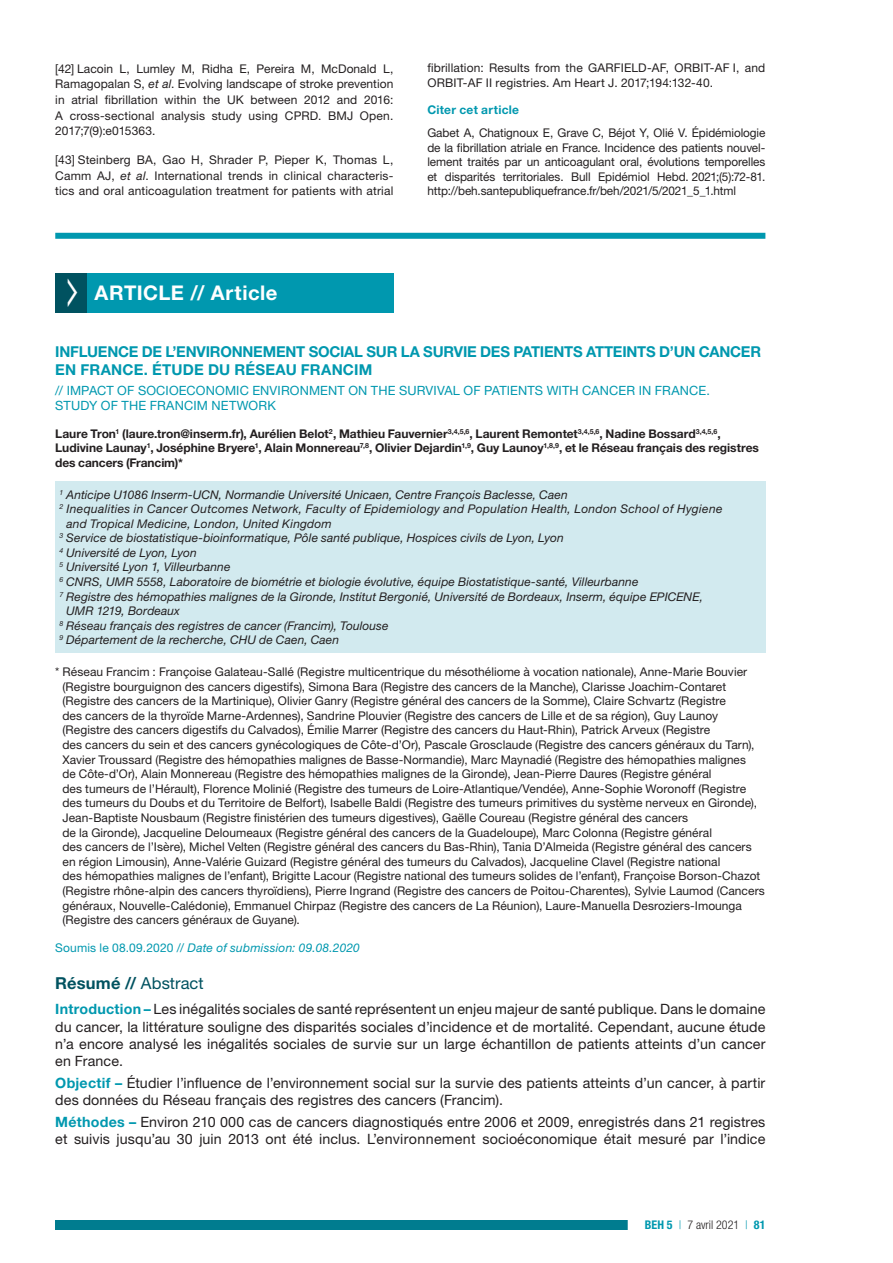
<style>
.page{position:relative;width:893px;height:1263px;background:#fff}
.page>*{position:absolute;margin:0;border:0;box-sizing:border-box;transform-origin:0 0}
.t1{font:700 20.25px "Helvetica Neue LT Std";letter-spacing:.025em;color:#fff}
.t2{font:700 16.5px "Helvetica Neue LT Std";letter-spacing:.01em;color:#005260}
.t3{font:700 15px/18.1px "Helvetica Neue LT Std";letter-spacing:-.015em;color:#0098af}
.t4{font:14.25px/17.2px "Helvetica Neue LT Std";letter-spacing:.005em;color:#231f20}
.t5{font:12.75px/15.5px "Helvetica Neue LT Std";letter-spacing:.01em;color:#0098af}
.t6{font:12px/14.5px "Helvetica Neue LT Std";letter-spacing:.005em;color:#231f20;text-align:justify}
.t7{font:italic 12px "Helvetica Neue LT Std";letter-spacing:.01em;color:#231f20}
.t8{font:700 12px/14.5px "Helvetica Neue LT Std";letter-spacing:-.005em;color:#231f20}
.t9{font:italic 12px "Helvetica Neue LT Std";letter-spacing:.015em;color:#0098af}
.t10{font:300 condensed 12px "Helvetica Neue LT Std";color:#231f20}
.t11{font:700 12px "Helvetica Neue LT Std";letter-spacing:.025em;color:#0098af}
.s1{font-style:italic}
.s2{font-style:normal}
.s3{font-weight:400}
.s4{font-weight:700;color:#0098af}
.s5{color:#0098af}
</style>
<div class="page">
<div style="left:55px;top:1220px;width:596px;height:10px;background:#007c8f"></div>
<div style="left:628px;top:1219px;width:155px;height:12px;background:#fff"></div>
<div style="left:87px;top:273px;width:306px;height:39px;background:#0098af"></div>
<div style="left:55px;top:481px;width:710px;height:172px;background:#d2eaef"></div>
<div style="left:55px;top:233px;width:710px;height:6px;background:#0098af"></div>
<div style="left:55px;top:273px;width:32px;height:40px;background:#005260"></div>
<p class="t6" style="left:55px;top:60px;width:340px;line-height:15.8px">[42] Lacoin L, Lumley M, Ridha E, Pereira M, McDonald L, Ramagopalan S, <span class="s1">et al</span>. Evolving landscape of stroke prevention in atrial fibrillation within the UK between 2012 and 2016:<br>A cross-sectional analysis study using CPRD. BMJ Open.<br>2017;7(9):e015363.</p>
<p class="t6" style="left:55px;top:152px;width:340px;line-height:15.8px">[43] Steinberg BA, Gao H, Shrader P, Pieper K, Thomas L, Camm AJ, <span class="s1">et al</span>. International trends in clinical characteris&shy;tics and oral anticoagulation treatment for patients with atrial</p>
<p class="t6" style="left:427px;top:61px;width:340px">fibrillation: Results from the GARFIELD-AF, ORBIT-AF I, and<br>ORBIT-AF II registries. Am Heart J. 2017;194:132-40.</p>
<p class="t11" style="left:427px;top:102px;width:93px">Citer cet article</p>
<p class="t6" style="left:427px;top:125px;width:340px">Gabet A, Chatignoux E, Grave C, Béjot Y, Olié V. Épidémiologie de la fibrillation atriale en France. Incidence des patients nouvel&shy;lement traités par un anticoagulant oral, évolutions temporelles et disparités territoriales. Bull Epidémiol Hebd. 2021;(5):72-81. http://beh.santepubliquefrance.fr/beh/2021/5/2021_5_1.html</p>
<h1 class="t1" style="left:95px;top:280px;width:184px">ARTICLE // Article</h1>
<p class="t3" style="left:55px;top:342px;width:707px">INFLUENCE DE L’ENVIRONNEMENT SOCIAL SUR LA SURVIE DES PATIENTS ATTEINTS D’UN CANCER<br>EN FRANCE. ÉTUDE DU RÉSEAU FRANCIM</p>
<p class="t5" style="left:55px;top:382px;width:656px">// IMPACT OF SOCIOECONOMIC ENVIRONMENT ON THE SURVIVAL OF PATIENTS WITH CANCER IN FRANCE.<br>STUDY OF THE FRANCIM NETWORK</p>
<p class="t8" style="left:55px;top:426px;width:705px">Laure Tron<sup>1</sup> (laure.tron@inserm.fr), Aurélien Belot<sup>2</sup>, Mathieu Fauvernier<sup>3,4,5,6</sup>, Laurent Remontet<sup>3,4,5,6</sup>, Nadine Bossard<sup>3,4,5,6</sup>,<br>Ludivine Launay<sup>1</sup>, Joséphine Bryere<sup>1</sup>, Alain Monnereau<sup>7,8</sup>, Olivier Dejardin<sup>1,9</sup>, Guy Launoy<sup>1,8,9</sup>, et le Réseau français des registres des cancers (Francim)*</p>
<p class="t7" style="left:60px;top:487px;width:510px"><sup>1</sup> Anticipe U1086 Inserm-UCN, Normandie Université Unicaen, Centre François Baclesse, Caen</p>
<p class="t7" style="left:60px;top:502px;width:664px"><sup>2</sup> Inequalities in Cancer Outcomes Network, Faculty of Epidemiology and Population Health, London School of Hygiene</p>
<p class="t7" style="left:66px;top:516px;width:267px">and Tropical Medicine, London, United Kingdom</p>
<p class="t7" style="left:60px;top:531px;width:506px"><sup>3</sup> Service de biostatistique-bioinformatique, Pôle santé publique, Hospices civils de Lyon, Lyon</p>
<p class="t7" style="left:60px;top:545px;width:139px"><sup>4</sup> Université de Lyon, Lyon</p>
<p class="t7" style="left:60px;top:560px;width:172px"><sup>5</sup> Université Lyon 1, Villeurbanne</p>
<p class="t7" style="left:60px;top:575px;width:580px"><sup>6</sup> CNRS, UMR 5558, Laboratoire de biométrie et biologie évolutive, équipe Biostatistique-santé, Villeurbanne</p>
<p class="t7" style="left:60px;top:589px;width:645px"><sup>7</sup> Registre des hémopathies malignes de la Gironde, Institut Bergonié, Université de Bordeaux, Inserm, équipe EPICENE,</p>
<p class="t7" style="left:66px;top:604px;width:115px">UMR 1219, Bordeaux</p>
<p class="t7" style="left:60px;top:618px;width:331px"><sup>8</sup> Réseau français des registres de cancer (Francim), Toulouse</p>
<p class="t7" style="left:60px;top:633px;width:281px"><sup>9</sup> Département de la recherche, CHU de Caen, Caen</p>
<p class="t6" style="left:62px;top:664px;width:704px;text-align:left;text-indent:-7px">* Réseau Francim : Françoise Galateau-Sallé (Registre multicentrique du mésothéliome à vocation nationale), Anne-Marie Bouvier (Registre bourguignon des cancers digestifs), Simona Bara (Registre des cancers de la Manche), Clarisse Joachim-Contaret (Registre des cancers de la Martinique), Olivier Ganry (Registre général des cancers de la Somme), Claire Schvartz (Registre<br>des cancers de la thyroïde Marne-Ardennes), Sandrine Plouvier (Registre des cancers de Lille et de sa région), Guy Launoy (Registre des cancers digestifs du Calvados), Émilie Marrer (Registre des cancers du Haut-Rhin), Patrick Arveux (Registre<br>des cancers du sein et des cancers gynécologiques de Côte-d’Or), Pascale Grosclaude (Registre des cancers généraux du Tarn), Xavier Troussard (Registre des hémopathies malignes de Basse-Normandie), Marc Maynadié (Registre des hémopathies malignes<br>de Côte-d’Or), Alain Monnereau (Registre des hémopathies malignes de la Gironde), Jean-Pierre Daures (Registre général<br>des tumeurs de l’Hérault), Florence Molinié (Registre des tumeurs de Loire-Atlantique/Vendée), Anne-Sophie Woronoff (Registre des tumeurs du Doubs et du Territoire de Belfort), Isabelle Baldi (Registre des tumeurs primitives du système nerveux en Gironde), Jean-Baptiste Nousbaum (Registre finistérien des tumeurs digestives), Gaëlle Coureau (Registre général des cancers<br>de la Gironde), Jacqueline Deloumeaux (Registre général des cancers de la Guadeloupe), Marc Colonna (Registre général<br>des cancers de l’Isère), Michel Velten (Registre général des cancers du Bas-Rhin), Tania D’Almeida (Registre général des cancers en région Limousin), Anne-Valérie Guizard (Registre général des tumeurs du Calvados), Jacqueline Clavel (Registre national<br>des hémopathies malignes de l’enfant), Brigitte Lacour (Registre national des tumeurs solides de l’enfant), Françoise Borson-Chazot (Registre rhône-alpin des cancers thyroïdiens), Pierre Ingrand (Registre des cancers de Poitou-Charentes), Sylvie Laumod (Cancers généraux, Nouvelle-Calédonie), Emmanuel Chirpaz (Registre des cancers de La Réunion), Laure-Manuella Desroziers-Imounga (Registre des cancers généraux de Guyane).</p>
<p class="t9" style="left:55px;top:940px;width:306px"><span class="s2">Soumis le 08.09.2020 //</span> Date of submission: 09.08.2020</p>
<h2 class="t2" style="left:55px;top:972px;width:150px">Résumé // <span class="s3">Abstract</span></h2>
<p class="t4" style="left:55px;top:1000px;width:712px;text-align:justify"><span class="s4">Introduction –</span> Les inégalités sociales de santé représentent un enjeu majeur de santé publique. Dans le domaine du cancer, la littérature souligne des disparités sociales d’incidence et de mortalité. Cependant, aucune étude n’a encore analysé les inégalités sociales de survie sur un large échantillon de patients atteints d’un cancer en France.</p>
<p class="t4" style="left:55px;top:1074px;width:712px"><span class="s4">Objectif –</span> Étudier l’influence de l’environnement social sur la survie des patients atteints d’un cancer, à partir des données du Réseau français des registres des cancers (Francim).</p>
<p class="t4" style="left:55px;top:1113px;width:712px"><span class="s4">Méthodes –</span> Environ 210 000 cas de cancers diagnostiqués entre 2006 et 2009, enregistrés dans 21 registres et suivis jusqu’au 30 juin 2013 ont été inclus. L’environnement socioéconomique était mesuré par l’indice</p>
<p class="t10" style="left:645px;top:1218px;width:122px"><span class="s4">BEH 5</span> <span class="s5">|</span> 7 avril 2021 <span class="s5">|</span> <span class="s4">81</span></p>
</div>
